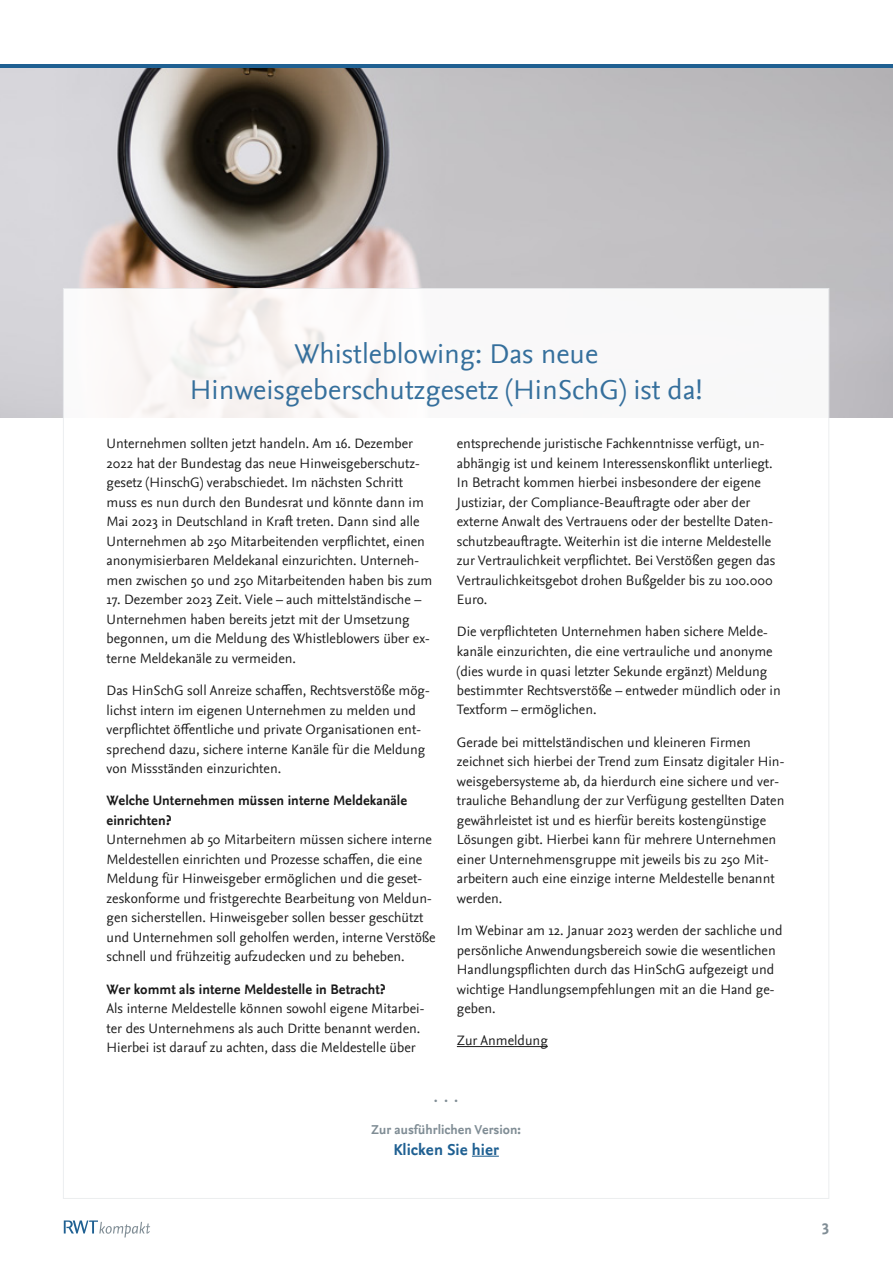
<style>
.page{position:relative;width:893px;height:1263px;background:#fff}
.page>*{position:absolute;margin:0;border:0;box-sizing:border-box;transform-origin:0 0}
.t1{font:28.5px/36px "Nexus Sans OT";color:#1f6092;text-align:center}
.t2{font:700 16.5px "Nexus Sans OT";color:#1f6092}
.t3{font:700 16.5px "Nexus Sans OT";color:#808d95}
.t4{font:14.25px/19.5px "Nexus Sans OT";color:#000}
.t5{font:700 14.25px/19.5px "Nexus Sans OT";color:#000}
.t6{font:700 13.5px "Nexus Sans OT";color:#808d95}
</style>
<div class="page">
<div style="left:0;top:64px;width:893px;height:8px;background:#1f6092"></div>
<svg style="left:64px;top:1220px;width:86px;height:17px"></svg>
<img style="left:0;top:68px;width:893px;height:350px">
<div style="left:63px;top:288px;width:766px;height:911px;background:#fff;border:1px solid #eaecee"></div>
<svg style="left:472px;top:1156px;width:27px;height:1px"></svg>
<hr style="left:457px;top:1046px;width:91px;height:1px;background:#000">
<h1 class="t1" style="left:190px;top:337px;width:514px">Whistleblowing: Das neue<br>Hinweisgeberschutzgesetz (HinSchG) ist da!</h1>
<p class="t4" style="left:107px;top:434px;width:327px">Unternehmen sollten jetzt handeln. Am 16. Dezember 2022 hat der Bundestag das neue Hinweisgeberschutz&shy;gesetz (HinschG) verabschiedet. Im nächsten Schritt muss es nun durch den Bundesrat und könnte dann im Mai 2023 in Deutschland in Kraft treten. Dann sind alle Unternehmen ab 250 Mitarbeitenden verpflichtet, einen anonymisierbaren Meldekanal einzurichten. Unterneh&shy;men zwischen 50 und 250 Mitarbeitenden haben bis zum</p>
<p class="t4" style="left:107px;top:590px;width:325px">17. Dezember 2023 Zeit. Viele – auch mittelständische – Unternehmen haben bereits jetzt mit der Umsetzung begonnen, um die Meldung des Whistleblowers über ex&shy;terne Meldekanäle zu vermeiden.</p>
<p class="t4" style="left:107px;top:681px;width:325px">Das HinSchG soll Anreize schaffen, Rechtsverstöße mög&shy;lichst intern im eigenen Unternehmen zu melden und verpflichtet öffentliche und private Organisationen ent&shy;sprechend dazu, sichere interne Kanäle für die Meldung von Missständen einzurichten.</p>
<p class="t5" style="left:107px;top:791px;width:302px">Welche Unternehmen müssen interne Meldekanäle einrichten?</p>
<p class="t4" style="left:107px;top:830px;width:331px">Unternehmen ab 50 Mitarbeitern müssen sichere interne Meldestellen einrichten und Prozesse schaffen, die eine Meldung für Hinweisgeber ermöglichen und die geset&shy;zeskonforme und fristgerechte Bearbeitung von Meldun&shy;gen sicherstellen. Hinweisgeber sollen besser geschützt und Unternehmen soll geholfen werden, interne Verstöße schnell und frühzeitig aufzudecken und zu beheben.</p>
<p class="t5" style="left:107px;top:980px;width:280px">Wer kommt als interne Meldestelle in Betracht?</p>
<p class="t4" style="left:107px;top:999px;width:320px">Als interne Meldestelle können sowohl eigene Mitarbei&shy;ter des Unternehmens als auch Dritte benannt werden.<br>Hierbei ist darauf zu achten, dass die Meldestelle über</p>
<p class="t4" style="left:457px;top:434px;width:320px">entsprechende juristische Fachkenntnisse verfügt, un&shy;abhängig ist und keinem Interessenskonflikt unterliegt.<br>In Betracht kommen hierbei insbesondere der eigene Justiziar, der Compliance-Beauftragte oder aber der externe Anwalt des Vertrauens oder der bestellte Daten&shy;schutzbeauftragte. Weiterhin ist die interne Meldestelle zur Vertraulichkeit verpflichtet. Bei Verstößen gegen das Vertraulichkeitsgebot drohen Bußgelder bis zu 100.000<br>Euro.</p>
<p class="t4" style="left:457px;top:622px;width:325px">Die verpflichteten Unternehmen haben sichere Melde&shy;kanäle einzurichten, die eine vertrauliche und anonyme (dies wurde in quasi letzter Sekunde ergänzt) Meldung bestimmter Rechtsverstöße – entweder mündlich oder in Textform – ermöglichen.</p>
<p class="t4" style="left:457px;top:733px;width:329px">Gerade bei mittelständischen und kleineren Firmen zeichnet sich hierbei der Trend zum Einsatz digitaler Hin&shy;weisgebersysteme ab, da hierdurch eine sichere und ver&shy;trauliche Behandlung der zur Verfügung gestellten Daten gewährleistet ist und es hierfür bereits kostengünstige Lösungen gibt. Hierbei kann für mehrere Unternehmen einer Unternehmensgruppe mit jeweils bis zu 250 Mit&shy;arbeitern auch eine einzige interne Meldestelle benannt werden.</p>
<p class="t4" style="left:457px;top:921px;width:327px">Im Webinar am 12. Januar 2023 werden der sachliche und persönliche Anwendungsbereich sowie die wesentlichen Handlungspflichten durch das HinSchG aufgezeigt und wichtige Handlungsempfehlungen mit an die Hand ge&shy;geben.</p>
<p class="t4" style="left:457px;top:1031px;width:92px">Zur Anmeldung</p>
<p class="t6" style="left:433px;top:1091px;width:28px">· · ·</p>
<p class="t6" style="left:371px;top:1121px;width:151px">Zur ausführlichen Version:</p>
<p class="t2" style="left:393px;top:1140px;width:107px">Klicken Sie hier</p>
<p class="t3" style="left:822px;top:1216px;width:8px">3</p>
</div>
